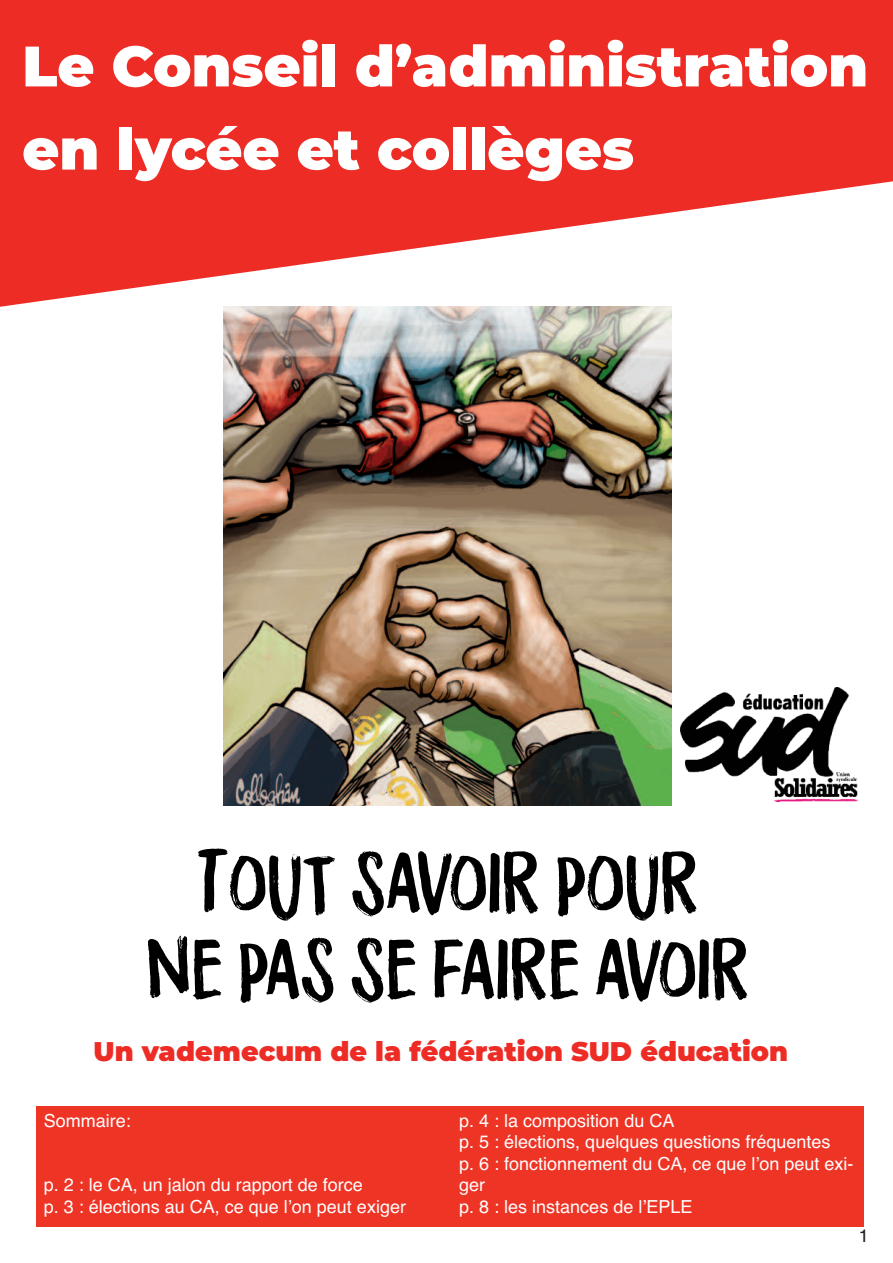
<style>
.page{position:relative;width:893px;height:1263px;background:#fff}
.page>*{position:absolute;margin:0;border:0;box-sizing:border-box;transform-origin:0 0}
.t1{font:72px/86.4px "Flicker DEMO";color:#000;text-align:center}
.t2{font:900 56.85px/83.1px "Montserrat";color:#fff}
.t3{font:900 27px "Montserrat";color:#ee2c26}
.t4{font:18px/21.6px "Helvetica";color:#fff}
.t5{font:18px "Helvetica";color:#231f20}
</style>
<div class="page">
<img style="left:223px;top:325px;width:448px;height:480px">
<svg style="left:0;top:0;width:893px;height:325px;fill:#ee2c26"></svg>
<div style="left:36px;top:1106px;width:828px;height:120px;background:#ee3425"></div>
<img style="left:680px;top:687px;width:177px;height:114px">
<h2 class="t2" style="left:22px;top:29px;width:847px">Le Conseil d’administration en lycée et collèges</h2>
<h1 class="t1" style="left:146px;top:838px;width:605px">TOUT SAVOIR POUR<br>NE PAS SE FAIRE AVOIR</h1>
<h3 class="t3" style="left:94px;top:1041px;width:696px">Un vademecum de la fédération SUD éducation</h3>
<p class="t4" style="left:44px;top:1110px;width:89px">Sommaire:</p>
<p class="t4" style="left:44px;top:1174px;width:364px">p. 2 : le CA, un jalon du rapport de force<br>p. 3 : élections au CA, ce que l’on peut exiger</p>
<p class="t4" style="left:459px;top:1110px;width:396px">p. 4 : la composition du CA<br>p. 5 : élections, quelques questions fréquentes<br>p. 6 : fonctionnement du CA, ce que l’on peut exi&shy;ger<br>p. 8 : les instances de l’EPLE</p>
<p class="t5" style="left:859px;top:1226px;width:12px">1</p>
</div>
